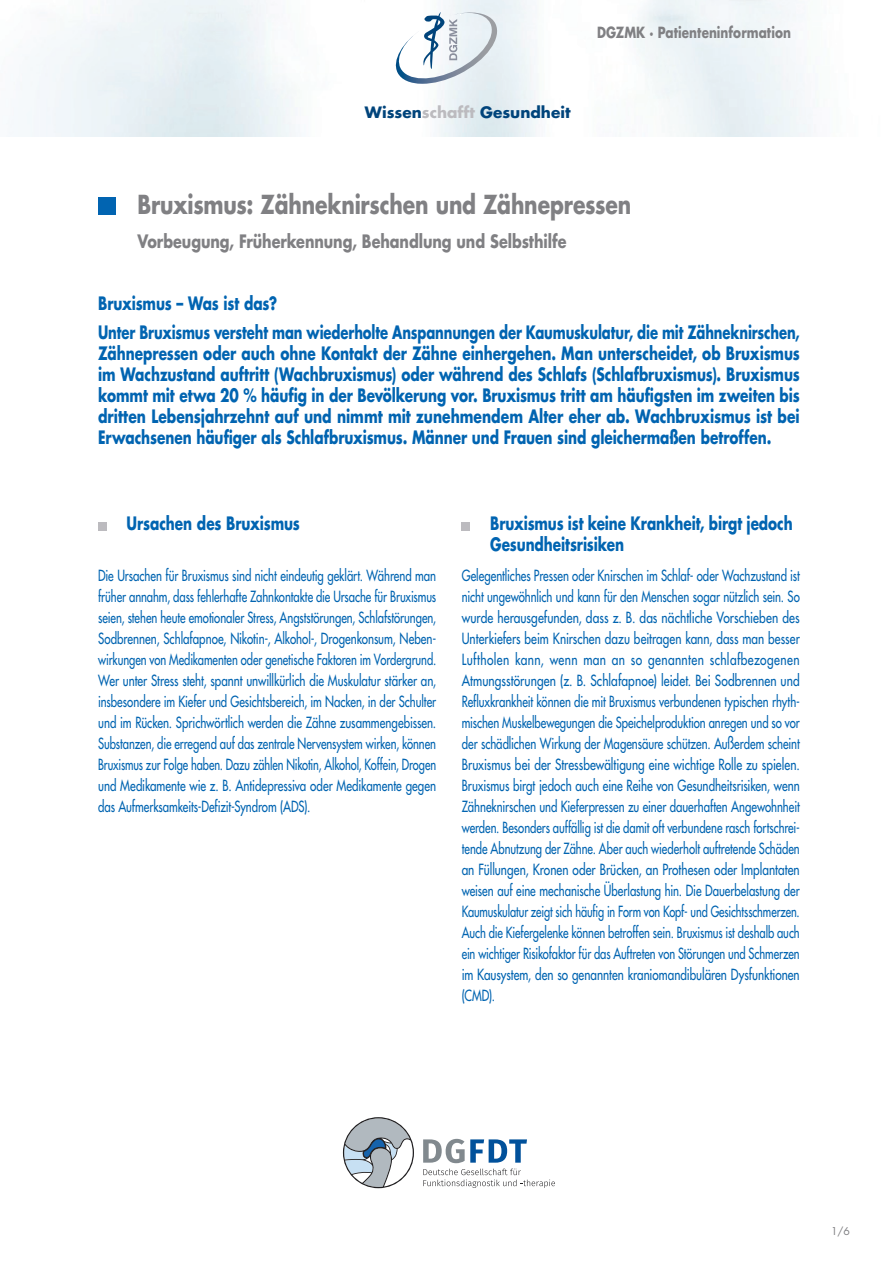
<style>
.page{position:relative;width:893px;height:1263px;background:#fff}
.page>*{position:absolute;margin:0;border:0;box-sizing:border-box;transform-origin:0 0}
.t1{font:700 25.5px "Futura";letter-spacing:-.01em;color:#808083;scale:.8 1}
.t2{font:700 18px/21px "Futura";letter-spacing:-.01em;color:#0164b1;scale:.76 1}
.t3{font:700 18px "Futura";letter-spacing:-.005em;color:#808083;scale:.8 1}
.t4{font:700 15.3px "Futura";color:#00447b}
.t5{font:15px/21px "Futura";color:#0164b1;text-align:justify;scale:.76 1}
.t6{font:700 15px "Futura";letter-spacing:.005em;color:#808083;scale:.8 1}
.t7{font:10.5px "Futura";color:#808083}
.s1{color:#bcbbbf}
</style>
<div class="page">
<svg style="left:395px;top:10px;width:108px;height:74px"></svg>
<div style="left:99px;top:197px;width:17px;height:17px;background:#0164b1"></div>
<div style="left:98px;top:522px;width:9px;height:8px;background:#bcbbbf"></div>
<div style="left:462px;top:522px;width:8px;height:8px;background:#bcbbbf"></div>
<svg style="left:343px;top:1117px;width:71px;height:71px"></svg>
<svg style="left:423px;top:1139px;width:132px;height:49px"></svg>
<p class="t4" style="left:365px;top:102px;width:207px">Wissen<span class="s1">schafft</span> Gesundheit</p>
<p class="t6" style="left:597px;top:21px;width:244px">DGZMK · Patienteninformation</p>
<h1 class="t1" style="left:137px;top:187px;width:619px">Bruxismus: Zähneknirschen und Zähnepressen</h1>
<p class="t3" style="left:137px;top:229px;width:538px">Vorbeugung, Früherkennung, Behandlung und Selbsthilfe</p>
<p class="t2" style="left:98px;top:288px;width:925px;line-height:29.5px">Bruxismus – Was ist das?<br>Unter Bruxismus versteht man wiederholte Anspannungen der Kaumuskulatur, die mit Zähneknirschen,</p>
<p class="t2" style="left:98px;top:343px;width:925px;text-align:justify">Zähnepressen oder auch ohne Kontakt der Zähne einhergehen. Man unterscheidet, ob Bruxismus im Wachzustand auftritt (Wachbruxismus) oder während des Schlafs (Schlafbruxismus). Bruxismus kommt mit etwa 20 % häufig in der Bevölkerung vor. Bruxismus tritt am häufigsten im zweiten bis dritten Lebensjahrzehnt auf und nimmt mit zunehmendem Alter eher ab. Wachbruxismus ist bei Erwachsenen häufiger als Schlafbruxismus. Männer und Frauen sind gleichermaßen betroffen.</p>
<p class="t2" style="left:127px;top:513px;width:229px">Ursachen des Bruxismus</p>
<p class="t5" style="left:98px;top:565px;width:446px">Die Ursachen für Bruxismus sind nicht eindeutig geklärt. Während man früher annahm, dass fehlerhafte Zahnkontakte die Ursache für Bruxismus seien, stehen heute emotionaler Stress, Angststörungen, Schlafstörungen, Sodbrennen, Schlafapnoe, Nikotin-, Alkohol-, Drogenkonsum, Neben&shy;wirkungen von Medikamenten oder genetische Faktoren im Vordergrund.<br>Wer unter Stress steht, spannt unwillkürlich die Muskulatur stärker an, insbesondere im Kiefer und Gesichtsbereich, im Nacken, in der Schulter und im Rücken. Sprichwörtlich werden die Zähne zusammengebissen.<br>Substanzen, die erregend auf das zentrale Nervensystem wirken, können Bruxismus zur Folge haben. Dazu zählen Nikotin, Alkohol, Koffein, Drogen und Medikamente wie z. B. Antidepressiva oder Medikamente gegen das Aufmerksamkeits-Defizit-Syndrom (ADS).</p>
<p class="t2" style="left:490px;top:513px;width:400px">Bruxismus ist keine Krankheit, birgt jedoch<br>Gesundheitsrisiken</p>
<p class="t5" style="left:462px;top:565px;width:446px">Gelegentliches Pressen oder Knirschen im Schlaf- oder Wachzustand ist nicht ungewöhnlich und kann für den Menschen sogar nützlich sein. So wurde herausgefunden, dass z. B. das nächtliche Vorschieben des Unterkiefers beim Knirschen dazu beitragen kann, dass man besser Luftholen kann, wenn man an so genannten schlafbezogenen Atmungsstörungen (z. B. Schlafapnoe) leidet. Bei Sodbrennen und Refluxkrankheit können die mit Bruxismus verbundenen typischen rhyth&shy;mischen Muskelbewegungen die Speichelproduktion anregen und so vor der schädlichen Wirkung der Magensäure schützen. Außerdem scheint Bruxismus bei der Stressbewältigung eine wichtige Rolle zu spielen.<br>Bruxismus birgt jedoch auch eine Reihe von Gesundheitsrisiken, wenn Zähneknirschen und Kieferpressen zu einer dauerhaften Angewohnheit werden. Besonders auffällig ist die damit oft verbundene rasch fortschrei&shy;tende Abnutzung der Zähne. Aber auch wiederholt auftretende Schäden an Füllungen, Kronen oder Brücken, an Prothesen oder Implantaten weisen auf eine mechanische Überlastung hin. Die Dauerbelastung der Kaumuskulatur zeigt sich häufig in Form von Kopf- und Gesichtsschmerzen.<br>Auch die Kiefergelenke können betroffen sein. Bruxismus ist deshalb auch ein wichtiger Risikofaktor für das Auftreten von Störungen und Schmerzen im Kausystem, den so genannten kraniomandibulären Dysfunktionen (CMD).</p>
<p class="t7" style="left:831px;top:1224px;width:20px">1/6</p>
</div>
